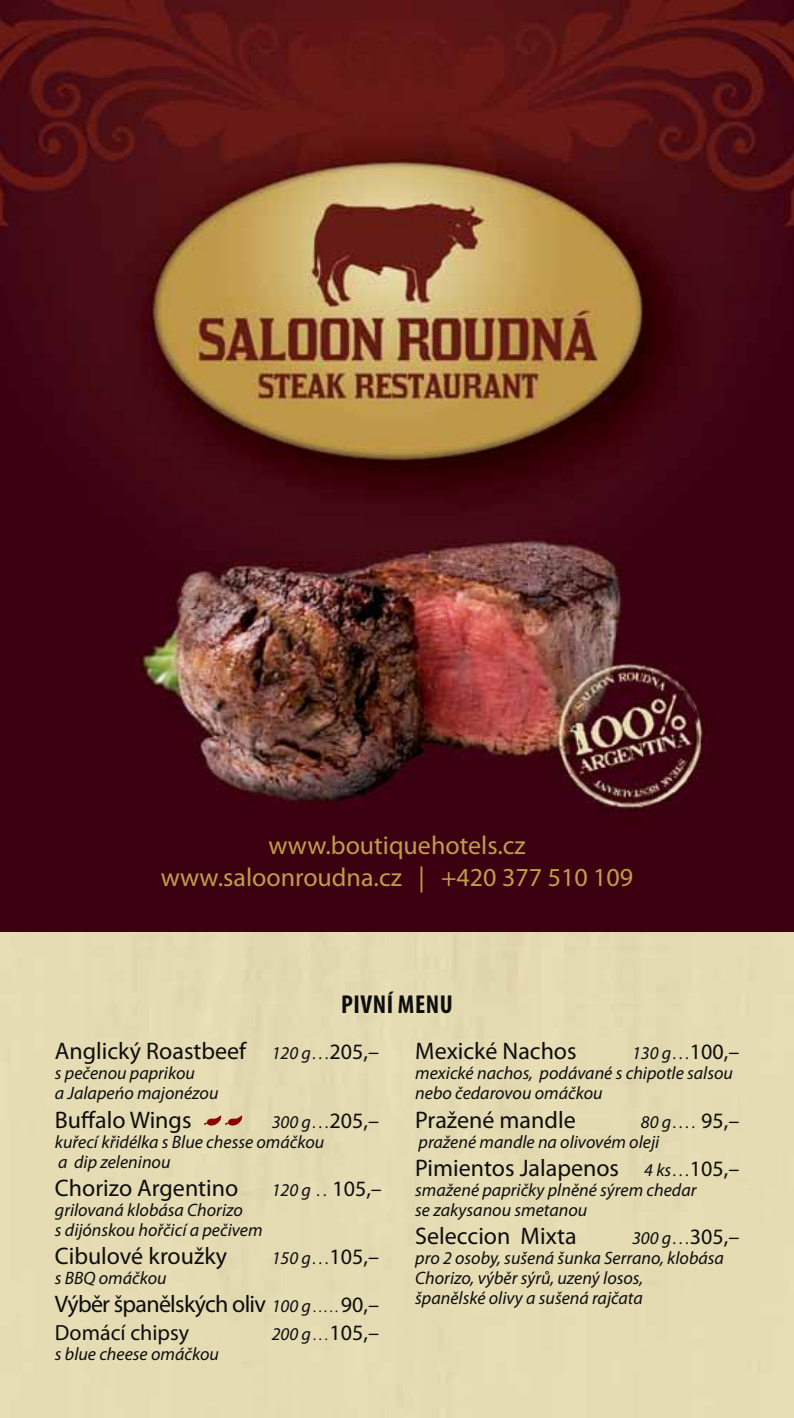
<style>
.page{position:relative;width:794px;height:1418px;background:#fff}
.page>*{position:absolute;margin:0;border:0;box-sizing:border-box;transform-origin:0 0}
.t1{font:26px/32px "Myriad Pro";color:#c29c4d;text-align:center}
.t2{font:700 condensed 26px "Myriad Pro";letter-spacing:.02em;color:#0d0d0e}
.t3{font:24px "Myriad Pro";color:#0d0d0e}
.t4{font:24px "Myriad Pro";letter-spacing:-.03em;color:#0d0d0e}
.t5{font:22px "Myriad Pro";color:#0d0d0e}
.t6{font:italic 18px/20px "Myriad Pro";color:#0d0d0e}
.t7{font:italic 16px "Myriad Pro";color:#0d0d0e}
.s1{font-style:italic;font-size:18px}
.s2{font-style:italic;font-size:16px}
.s3{font-size:22px}
.s4{font-size:16px}
.s5{font-style:italic;font-size:14px}
.s6{font-size:14px}
.s7{font-size:18px}
.s8{font-style:normal;font-size:22px}
</style>
<div class="page">
<div style="left:0;top:931px;width:794px;height:486px;background:#e5dcb3"></div>
<img style="left:0;top:0;width:794px;height:931px">
<svg style="left:204px;top:1115px;width:38px;height:11px"></svg>
<h1 class="t1" style="left:161px;top:828px;width:474px">www.boutiquehotels.cz www.saloonroudna.cz | +420 377 510 109</h1>
<h1 class="t2" style="left:341px;top:988px;width:113px">PIVNÍ MENU</h1>
<h2 class="t3" style="left:55px;top:1036px;width:326px">Anglický Roastbeef <span class="s1">120 g</span> <span class="s2">. .</span> <span class="s3">205,–</span></h2>
<p class="t6" style="left:55px;top:1063px;width:165px">s pečenou paprikou<br>a Jalapeńo majonézou</p>
<h2 class="t3" style="left:55px;top:1104px;width:138px">Buffalo Wings</h2>
<p class="t5" style="left:272px;top:1106px;width:109px"><span class="s1">300 g</span> <span class="s2">. .</span> 205,–</p>
<p class="t6" style="left:55px;top:1131px;width:271px">kuřecí křidélka s Blue chesse omáčkou a dip zeleninou</p>
<h2 class="t3" style="left:55px;top:1172px;width:185px">Chorizo Argentino</h2>
<p class="t5" style="left:272px;top:1174px;width:112px"><span class="s1">120 g</span><span class="s4">...</span> 105,–</p>
<p class="t6" style="left:55px;top:1199px;width:209px">grilovaná klobása Chorizo<br>s dijónskou hořčicí a pečivem</p>
<h2 class="t3" style="left:55px;top:1240px;width:174px">Cibulové kroužky</h2>
<p class="t5" style="left:272px;top:1242px;width:109px"><span class="s1">150 g</span> <span class="s2">. .</span> 105,–</p>
<p class="t6" style="left:55px;top:1267px;width:113px">s BBQ omáčkou</p>
<h2 class="t4" style="left:55px;top:1288px;width:326px">Výběr španělských oliv <span class="s1">100 g</span> <span class="s5">. . . .</span> <span class="s3">90,–</span></h2>
<p class="t5" style="left:55px;top:1318px;width:136px">Domácí chipsy</p>
<p class="t5" style="left:272px;top:1318px;width:109px"><span class="s1">200 g</span><span class="s6">...</span> 105,–</p>
<p class="t6" style="left:55px;top:1343px;width:165px">s blue cheese omáčkou</p>
<h2 class="t3" style="left:415px;top:1036px;width:163px">Mexické Nachos</h2>
<p class="t5" style="left:632px;top:1038px;width:109px"><span class="s1">130 g</span> <span class="s2">. .</span> 100,–</p>
<p class="t6" style="left:415px;top:1063px;width:319px">mexické nachos, podávané s chipotle salsou nebo čedarovou omáčkou</p>
<h2 class="t3" style="left:415px;top:1104px;width:162px">Pražené mandle</h2>
<p class="t7" style="left:641px;top:1112px;width:100px"><span class="s7">80 g</span> .... <span class="s8">95,–</span></p>
<p class="t6" style="left:418px;top:1131px;width:242px">pražené mandle na olivovém oleji</p>
<h2 class="t3" style="left:415px;top:1152px;width:326px">Pimientos Jalapenos <span class="s1">4 ks</span> <span class="s2">. .</span> <span class="s3">105,–</span></h2>
<p class="t6" style="left:415px;top:1179px;width:283px">smažené papričky plněné sýrem chedar se zakysanou smetanou</p>
<h2 class="t3" style="left:415px;top:1220px;width:163px">Seleccion Mixta</h2>
<p class="t5" style="left:632px;top:1222px;width:109px"><span class="s1">300 g</span> <span class="s2">. .</span> 305,–</p>
<p class="t6" style="left:415px;top:1247px;width:310px">pro 2 osoby, sušená šunka Serrano, klobása<br>Chorizo, výběr sýrů, uzený losos,<br>španělské olivy a sušená rajčata</p>
</div>
